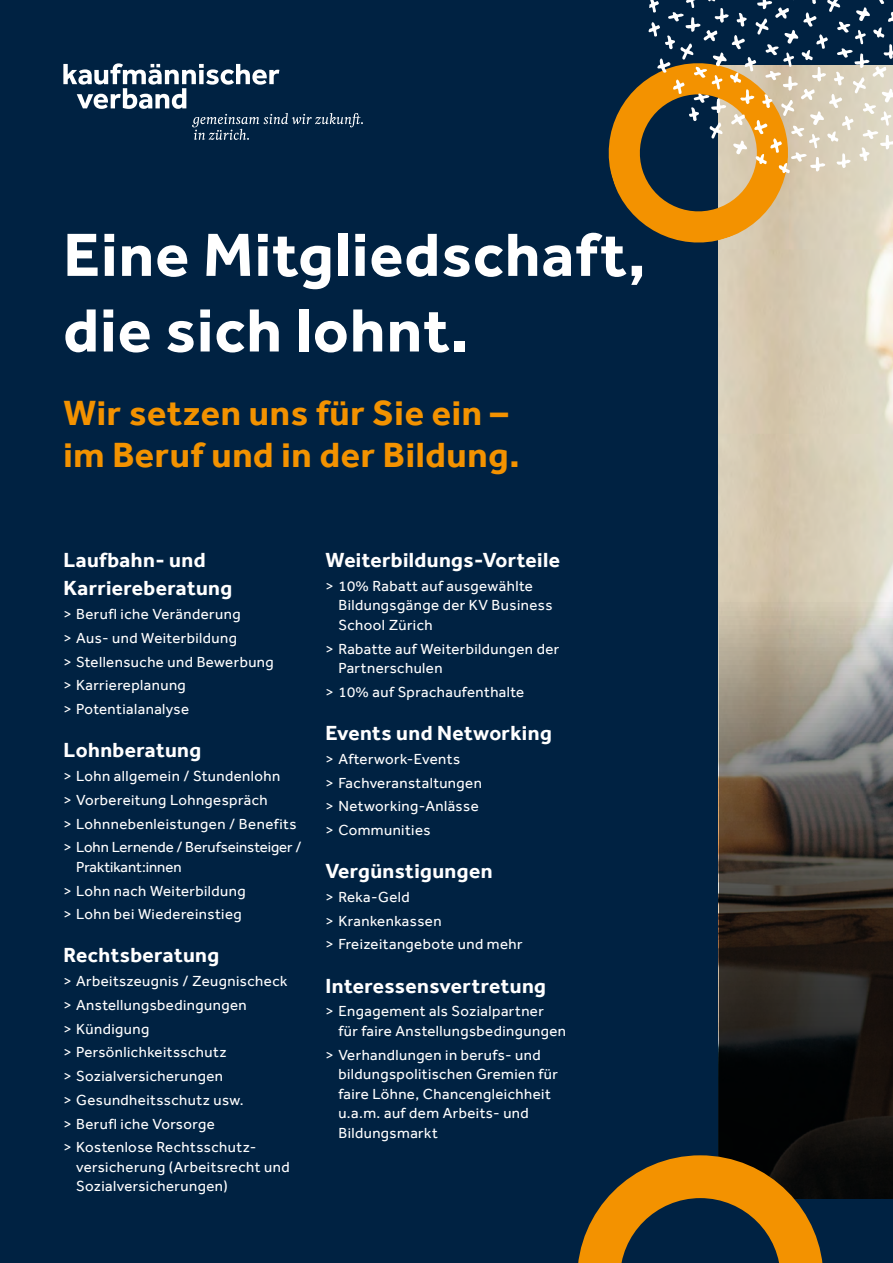
<style>
.page{position:relative;width:893px;height:1263px;background:#002242}
.page>*{position:absolute;margin:0;border:0;box-sizing:border-box;transform-origin:0 0}
.t1{font:700 63px/75.6px "Effra";letter-spacing:.02em;color:#fff}
.t2{font:700 36px/42px "Effra";letter-spacing:.02em;color:#f39200}
.t3{font:700 21px/28.2px "Effra";letter-spacing:.02em;color:#fff}
.t4{font:15px/23.7px "Effra";letter-spacing:.03em;color:#fff}
</style>
<div class="page">
<svg style="left:719px;top:253px;width:174px;height:946px"></svg>
<svg style="left:578px;top:1155px;width:245px;height:108px"></svg>
<svg style="left:63px;top:63px;width:300px;height:77px"></svg>
<svg style="left:608px;top:0;width:285px;height:253px"></svg>
<h1 class="t1" style="left:63px;top:216px;width:584px">Eine Mitgliedschaft, die sich lohnt.</h1>
<h2 class="t2" style="left:63px;top:392px;width:458px">Wir setzen uns für Sie ein – im Beruf und in der Bildung.</h2>
<h3 class="t3" style="left:63px;top:546px;width:170px">Laufbahn- und<br>Karriereberatung</h3>
<p class="t4" style="left:63px;top:602px;width:212px">&gt; Berufl iche Veränderung<br>&gt; Aus- und Weiterbildung<br>&gt; Stellensuche und Bewerbung &gt; Karriereplanung<br>&gt; Potentialanalyse</p>
<h3 class="t3" style="left:63px;top:736px;width:139px">Lohnberatung</h3>
<p class="t4" style="left:63px;top:764px;width:240px">&gt; Lohn allgemein / Stundenlohn<br>&gt; Vorbereitung Lohngespräch<br>&gt; Lohnnebenleistungen / Benefits &gt; Lohn Lernende / Berufseinsteiger /</p>
<p class="t4" style="left:63px;top:855px;width:184px;text-indent:13px">Praktikant:innen<br>&gt; Lohn nach Weiterbildung &gt; Lohn bei Wiedereinstieg</p>
<h3 class="t3" style="left:63px;top:941px;width:157px">Rechtsberatung</h3>
<p class="t4" style="left:63px;top:969px;width:226px">&gt; Arbeitszeugnis / Zeugnischeck &gt; Anstellungsbedingungen<br>&gt; Kündigung<br>&gt; Persönlichkeitsschutz<br>&gt; Sozialversicherungen<br>&gt; Gesundheitsschutz usw.<br>&gt; Berufl iche Vorsorge<br>&gt; Kostenlose Rechtsschutz-</p>
<p class="t4" style="left:76px;top:1157px;width:215px;line-height:19.5px">versicherung (Arbeitsrecht und<br>Sozialversicherungen)</p>
<h3 class="t3" style="left:326px;top:546px;width:236px">Weiterbildungs-Vorteile</h3>
<p class="t4" style="left:338px;top:576px;width:216px;line-height:19.5px;text-indent:-13px">&gt; 10% Rabatt auf ausgewählte<br>Bildungsgänge der KV Business<br>School Zürich</p>
<p class="t4" style="left:338px;top:639px;width:223px;line-height:19.5px;text-indent:-13px">&gt; Rabatte auf Weiterbildungen der<br>Partnerschulen</p>
<p class="t4" style="left:326px;top:680px;width:200px">&gt; 10% auf Sprachaufenthalte</p>
<h3 class="t3" style="left:326px;top:719px;width:228px">Events und Networking</h3>
<p class="t4" style="left:326px;top:747px;width:158px">&gt; Afterwork-Events<br>&gt; Fachveranstaltungen &gt; Networking-Anlässe &gt; Communities</p>
<h3 class="t3" style="left:326px;top:857px;width:168px">Vergünstigungen</h3>
<p class="t4" style="left:326px;top:885px;width:199px">&gt; Reka-Geld<br>&gt; Krankenkassen<br>&gt; Freizeitangebote und mehr</p>
<h3 class="t3" style="left:326px;top:971px;width:222px">Interessensvertretung</h3>
<p class="t4" style="left:338px;top:1001px;width:229px;line-height:19.5px;text-indent:-13px">&gt; Engagement als Sozialpartner für faire Anstellungsbedingungen</p>
<p class="t4" style="left:338px;top:1045px;width:221px;line-height:19.5px;text-indent:-13px">&gt; Verhandlungen in berufs- und bildungspolitischen Gremien für faire Löhne, Chancengleichheit u.a.m. auf dem Arbeits- und<br>Bildungsmarkt</p>
</div>
